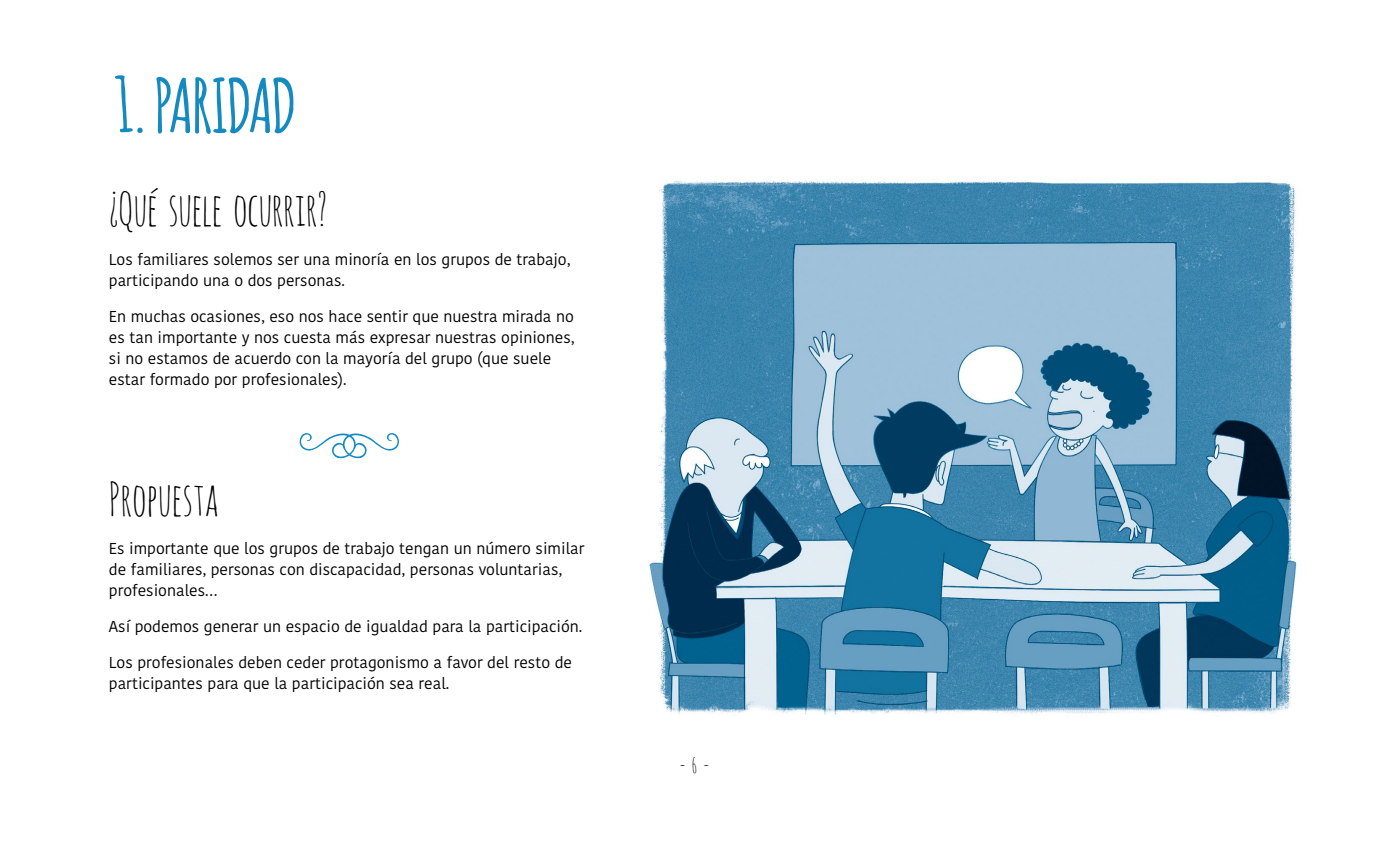
<style>
.page{position:relative;width:1389px;height:844px;background:#fff}
.page>*{position:absolute;margin:0;border:0;box-sizing:border-box;transform-origin:0 0}
.t1{font:700 73.5px "Amatic";color:#158ac0}
.t2{font:45.5px "Amatic SC";letter-spacing:-.02em;color:#000}
.t3{font:15.75px/21px "Kohinoor Bangla";color:#000}
</style>
<div class="page">
<img style="left:649px;top:180px;width:648px;height:535px">
<svg style="left:299px;top:433px;width:100px;height:26px"></svg>
<h1 class="t1" style="left:116px;top:53px;width:181px">1.PARIDAD</h1>
<h2 class="t2" style="left:109px;top:179px;width:220px">¿Qué suele ocurrir?</h2>
<p class="t3" style="left:109px;top:248px;width:463px">Los familiares solemos ser una minoría en los grupos de trabajo, participando una o dos personas.</p>
<p class="t3" style="left:109px;top:305px;width:467px">En muchas ocasiones, eso nos hace sentir que nuestra mirada no es tan importante y nos cuesta más expresar nuestras opiniones, si no estamos de acuerdo con la mayoría del grupo (que suele estar formado por profesionales).</p>
<h2 class="t2" style="left:109px;top:469px;width:112px">Propuesta</h2>
<p class="t3" style="left:109px;top:537px;width:477px">Es importante que los grupos de trabajo tengan un número similar de familiares, personas con discapacidad, personas voluntarias, profesionales…</p>
<p class="t3" style="left:109px;top:615px;width:475px">Así podemos generar un espacio de igualdad para la participación.</p>
<p class="t3" style="left:109px;top:651px;width:465px">Los profesionales deben ceder protagonismo a favor del resto de participantes para que la participación sea real.</p>
</div>
